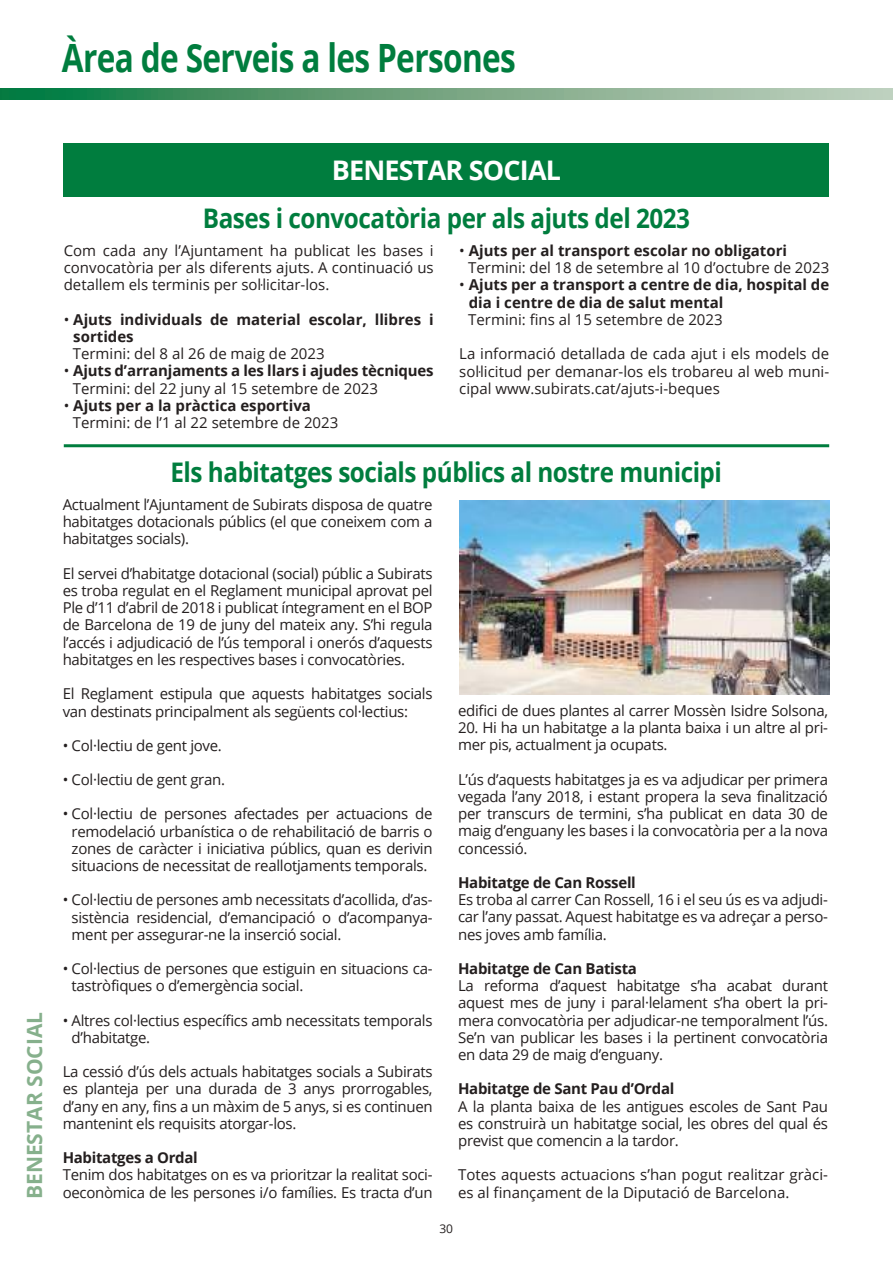
<style>
.page{position:relative;width:893px;height:1263px;background:#fff}
.page>*{position:absolute;margin:0;border:0;box-sizing:border-box;transform-origin:0 0}
.t1{font:700 39px "Open Sans";letter-spacing:-.02em;color:#007d3e;scale:.81 1}
.t2{font:700 27px "Open Sans";letter-spacing:-.02em;color:#007d3e;scale:.9 1}
.t3{font:700 27px "Open Sans";letter-spacing:-.03em;color:#fff}
.t4{font:700 21px "Open Sans";color:#86b08c}
.t5{font:15px/17.2px "Open Sans";letter-spacing:-.02em;color:#241f1f;text-align:justify}
.t6{font:15px/17.2px "Open Sans";color:#241f1f}
.t7{font:700 15px/17.2px "Open Sans";letter-spacing:-.01em;color:#241f1f}
.t8{font:12px "Open Sans";color:#241f1f}
.s1{font-weight:400}
.s2{font-weight:700}
</style>
<div class="page">
<svg style="left:0;top:88px;width:893px;height:12px"></svg>
<div style="left:64px;top:144px;width:765px;height:53px;background:#007d3e"></div>
<hr style="left:64px;top:444px;width:765px;height:3px;background:#007d3e">
<img style="left:460px;top:500px;width:369px;height:194px">
<h1 class="t1" style="left:62px;top:30px;width:562px">Àrea de Serveis a les Persones</h1>
<h3 class="t4" style="left:20px;top:1199px;width:189px;rotate:-90deg">BENESTAR SOCIAL</h3>
<h2 class="t3" style="left:332px;top:151px;width:231px">BENESTAR SOCIAL</h2>
<h2 class="t2" style="left:203px;top:200px;width:543px">Bases i convocatòria per als ajuts del 2023</h2>
<p class="t5" style="left:64px;top:241px;width:371px">Com cada any l’Ajuntament ha publicat les bases i convocatòria per als diferents ajuts. A continuació us detallem els terminis per soŀlicitar-los.</p>
<p class="t7" style="left:73px;top:310px;width:362px;text-indent:-10px"><span class="s1">•</span> Ajuts individuals de material escolar, llibres i sortides</p>
<p class="t6" style="left:73px;top:345px;width:253px">Termini: del 8 al 26 de maig de 2023</p>
<p class="t7" style="left:73px;top:362px;width:362px;text-indent:-9px"><span class="s1">•</span> Ajuts d’arranjaments a les llars i ajudes tècniques<br><span class="s1">Termini: del 22 juny al 15 setembre de 2023</span></p>
<p class="t6" style="left:73px;top:396px;width:267px;text-indent:-9px">• <span class="s2">Ajuts per a la pràctica esportiva<br></span>Termini: de l’1 al 22 setembre de 2023</p>
<p class="t6" style="left:468px;top:241px;width:362px;text-indent:-9px">• <span class="s2">Ajuts per al transport escolar no obligatori<br></span>Termini: del 18 de setembre al 10 d’octubre de 2023</p>
<p class="t7" style="left:469px;top:276px;width:362px;text-indent:-10px"><span class="s1">•</span> Ajuts per a transport a centre de dia, hospital de dia i centre de dia de salut mental</p>
<p class="t6" style="left:468px;top:310px;width:256px">Termini: fins al 15 setembre de 2023</p>
<p class="t5" style="left:459px;top:345px;width:371px">La informació detallada de cada ajut i els models de soŀlicitud per demanar-los els trobareu al web muni&shy;cipal www.subirats.cat/ajuts-i-beques</p>
<h2 class="t2" style="left:171px;top:453px;width:614px">Els habitatges socials públics al nostre municipi</h2>
<p class="t5" style="left:63px;top:495px;width:371px">Actualment l’Ajuntament de Subirats disposa de quatre habitatges dotacionals públics (el que coneixem com a habitatges socials).</p>
<p class="t5" style="left:63px;top:564px;width:371px">El servei d’habitatge dotacional (social) públic a Subirats es troba regulat en el Reglament municipal aprovat pel Ple d’11 d’abril de 2018 i publicat íntegrament en el BOP de Barcelona de 19 de juny del mateix any. S’hi regula l’accés i adjudicació de l’ús temporal i onerós d’aquests habitatges en les respectives bases i convocatòries.</p>
<p class="t5" style="left:63px;top:685px;width:371px">El Reglament estipula que aquests habitatges socials van destinats principalment als següents col·lectius:</p>
<p class="t5" style="left:63px;top:736px;width:161px">• Col·lectiu de gent jove.</p>
<p class="t5" style="left:63px;top:770px;width:164px">• Col·lectiu de gent gran.</p>
<p class="t5" style="left:63px;top:805px;width:371px;text-align:center">• Col·lectiu de persones afectades per actuacions de remodelació urbanística o de rehabilitació de barris o zones de caràcter i iniciativa públics, quan es derivin situacions de necessitat de reallotjaments temporals.</p>
<p class="t5" style="left:72px;top:891px;width:362px;text-indent:-9px">• Col·lectiu de persones amb necessitats d’acollida, d’as&shy;sistència residencial, d’emancipació o d’acompanya&shy;ment per assegurar-ne la inserció social.</p>
<p class="t5" style="left:72px;top:960px;width:362px;text-indent:-9px">• Col·lectius de persones que estiguin en situacions ca&shy;tastròfiques o d’emergència social.</p>
<p class="t5" style="left:72px;top:1011px;width:362px;text-indent:-9px">• Altres col·lectius específics amb necessitats temporals d’habitatge.</p>
<p class="t5" style="left:63px;top:1063px;width:371px">La cessió d’ús dels actuals habitatges socials a Subirats es planteja per una durada de 3 anys prorrogables, d’any en any, fins a un màxim de 5 anys, si es continuen mantenint els requisits atorgar-los.</p>
<p class="t7" style="left:63px;top:1149px;width:137px">Habitatges a Ordal</p>
<p class="t5" style="left:63px;top:1166px;width:371px">Tenim dos habitatges on es va prioritzar la realitat soci&shy;oeconòmica de les persones i/o famílies. Es tracta d’un</p>
<p class="t5" style="left:458px;top:701px;width:371px">edifici de dues plantes al carrer Mossèn Isidre Solsona,</p>
<p class="t5" style="left:458px;top:718px;width:371px">20. Hi ha un habitatge a la planta baixa i un altre al pri&shy;mer pis, actualment ja ocupats.</p>
<p class="t5" style="left:458px;top:770px;width:371px">L’ús d’aquests habitatges ja es va adjudicar per primera vegada l’any 2018, i estant propera la seva finalització per transcurs de termini, s’ha publicat en data 30 de maig d’enguany les bases i la convocatòria per a la nova concessió.</p>
<p class="t7" style="left:458px;top:873px;width:179px">Habitatge de Can Rossell</p>
<p class="t5" style="left:458px;top:890px;width:371px">Es troba al carrer Can Rossell, 16 i el seu ús es va adjudi&shy;car l’any passat. Aquest habitatge es va adreçar a perso&shy;nes joves amb família.</p>
<p class="t7" style="left:458px;top:959px;width:180px">Habitatge de Can Batista</p>
<p class="t5" style="left:458px;top:976px;width:371px">La reforma d’aquest habitatge s’ha acabat durant aquest mes de juny i paral·lelament s’ha obert la pri&shy;mera convocatòria per adjudicar-ne temporalment l’ús.<br>Se’n van publicar les bases i la pertinent convocatòria en data 29 de maig d’enguany.</p>
<p class="t7" style="left:458px;top:1080px;width:218px">Habitatge de Sant Pau d’Ordal</p>
<p class="t5" style="left:458px;top:1097px;width:371px">A la planta baixa de les antigues escoles de Sant Pau es construirà un habitatge social, les obres del qual és previst que comencin a la tardor.</p>
<p class="t6" style="left:458px;top:1166px;width:371px">Totes aquests actuacions s’han pogut realitzar gràci&shy;es al finançament de la Diputació de Barcelona.</p>
<p class="t8" style="left:439px;top:1221px;width:15px">30</p>
</div>
